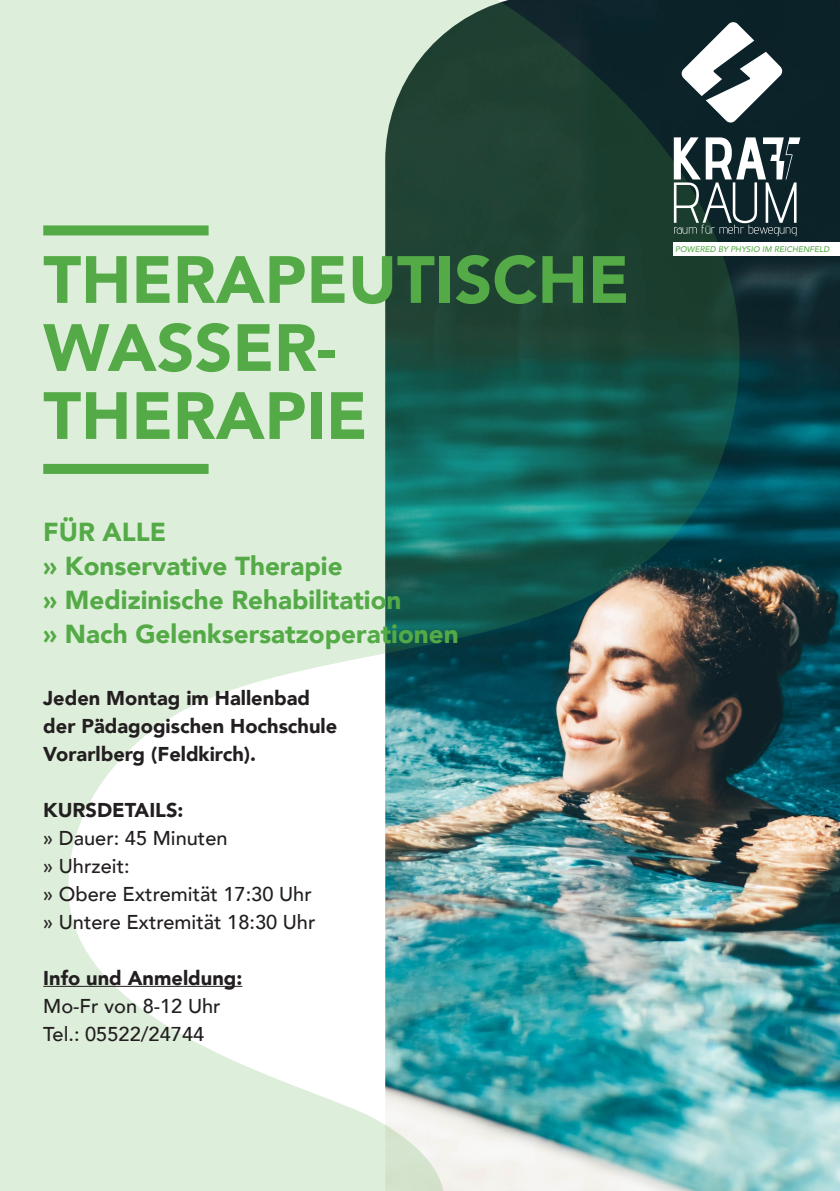
<style>
.page{position:relative;width:840px;height:1191px;background:#fff}
.page>*{position:absolute;margin:0;border:0;box-sizing:border-box;transform-origin:0 0}
.t1{font:900 66px "Avenir";color:#54aa46}
.t2{font:300 57.6px "Advent Pro";color:#fff}
.t3{font:900 26px "Avenir";color:#54aa46}
.t4{font:500 20px "Avenir";color:#231f20}
.t5{font:900 20px "Avenir";color:#231f20}
.t6{font:italic 500 8.2px "Avenir";color:#54aa46}
</style>
<div class="page">
<img style="left:741px;top:0;width:98px;height:1191px">
<img style="left:0;top:0;width:741px;height:1191px">
<div style="left:43px;top:464px;width:165px;height:10px;background:#54aa46"></div>
<div style="left:43px;top:225px;width:165px;height:10px;background:#54aa46"></div>
<hr style="left:43px;top:985px;width:199px;height:1px;background:#231f20">
<svg style="left:673px;top:224px;width:123px;height:12px"></svg>
<svg style="left:680px;top:21px;width:102px;height:102px"></svg>
<svg style="left:673px;top:137px;width:127px;height:42px"></svg>
<div style="left:673px;top:242px;width:166px;height:14px;background:#fff"></div>
<p class="t1" style="left:43px;top:223px;width:587px">THERAPEUTISCHE</p>
<p class="t1" style="left:43px;top:291px;width:294px">WASSER-</p>
<p class="t1" style="left:43px;top:359px;width:325px">THERAPIE</p>
<p class="t3" style="left:43px;top:509px;width:124px">FÜR ALLE</p>
<p class="t3" style="left:43px;top:543px;width:301px">» Konservative Therapie</p>
<p class="t3" style="left:43px;top:577px;width:359px">» Medizinische Rehabilitation</p>
<p class="t3" style="left:43px;top:611px;width:417px">» Nach Gelenksersatzoperationen</p>
<p class="t5" style="left:43px;top:680px;width:268px">Jeden Montag im Hallenbad</p>
<p class="t5" style="left:43px;top:708px;width:295px">der Pädagogischen Hochschule</p>
<p class="t5" style="left:43px;top:736px;width:214px">Vorarlberg (Feldkirch).</p>
<p class="t5" style="left:43px;top:792px;width:141px">KURSDETAILS:</p>
<p class="t4" style="left:43px;top:820px;width:186px">» Dauer: 45 Minuten</p>
<p class="t4" style="left:43px;top:848px;width:88px">» Uhrzeit:</p>
<p class="t4" style="left:43px;top:876px;width:270px">» Obere Extremität 17:30 Uhr</p>
<p class="t4" style="left:43px;top:904px;width:273px">» Untere Extremität 18:30 Uhr</p>
<p class="t5" style="left:43px;top:960px;width:200px">Info und Anmeldung:</p>
<p class="t4" style="left:43px;top:988px;width:179px">Mo-Fr von 8-12 Uhr</p>
<p class="t4" style="left:43px;top:1016px;width:162px">Tel.: 05522/24744</p>
<h2 class="t2" style="left:669px;top:168px;width:133px">RAUM</h2>
<p class="t6" style="left:675px;top:244px;width:156px">POWERED BY PHYSIO IM REICHENFELD</p>
</div>
